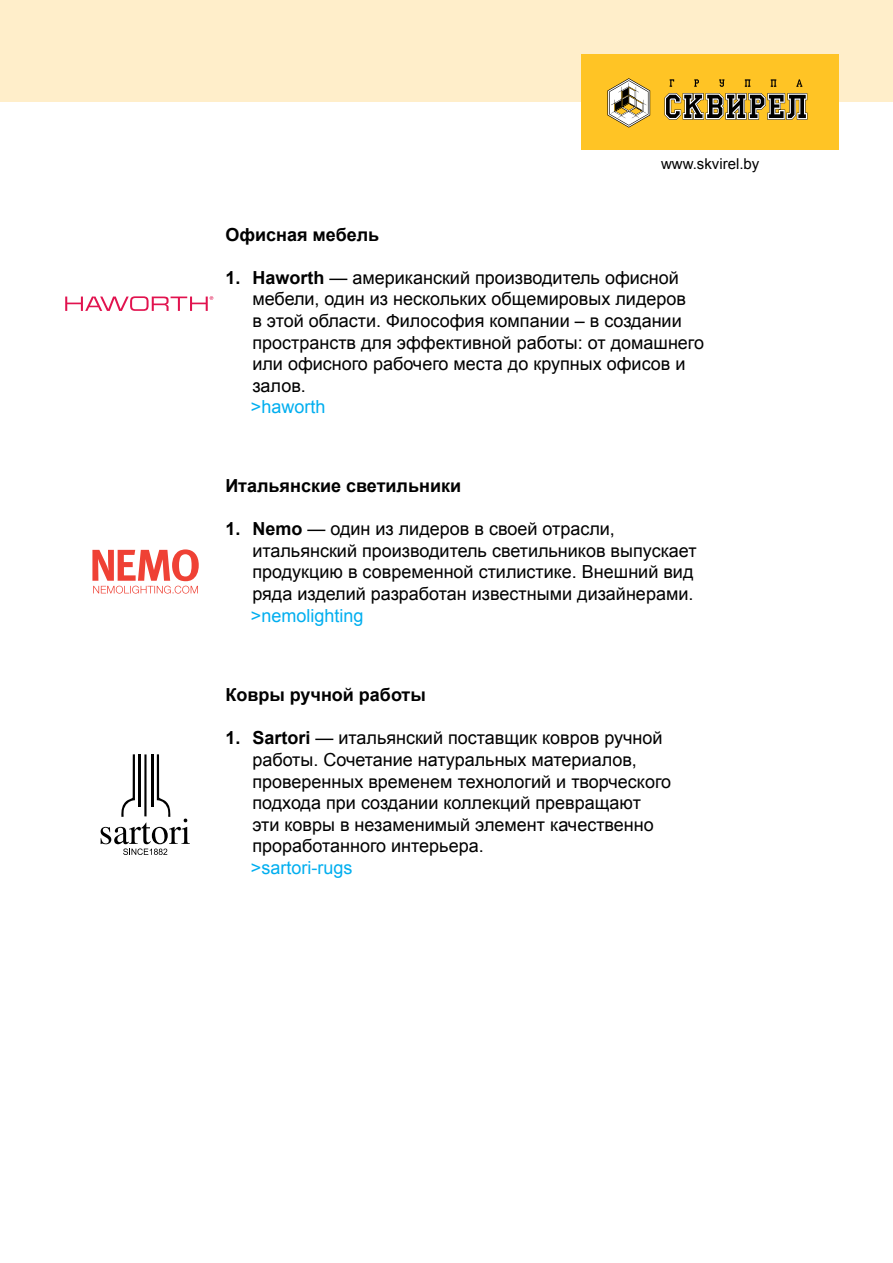
<style>
.page{position:relative;width:893px;height:1263px;background:#fff}
.page>*{position:absolute;margin:0;border:0;box-sizing:border-box;transform-origin:0 0}
.t1{font:18px/21.6px "Arial";color:#000}
.t2{font:700 18px "Arial";color:#000}
.t3{font:18px "Arial";color:#00aeef}
.t4{font:15px "Arial";color:#000}
.s1{font-weight:700}
</style>
<div class="page">
<svg style="left:101px;top:754px;width:89px;height:101px"></svg>
<svg style="left:92px;top:549px;width:107px;height:45px"></svg>
<div style="left:0;top:0;width:893px;height:102px;background:#ffeeca"></div>
<div style="left:582px;top:54px;width:257px;height:95px;background:#ffc425"></div>
<svg style="left:607px;top:78px;width:43px;height:50px"></svg>
<svg style="left:670px;top:79px;width:4px;height:8px"></svg>
<svg style="left:694px;top:79px;width:5px;height:8px"></svg>
<svg style="left:719px;top:79px;width:5px;height:8px"></svg>
<svg style="left:745px;top:79px;width:5px;height:8px"></svg>
<svg style="left:771px;top:79px;width:5px;height:8px"></svg>
<svg style="left:796px;top:79px;width:6px;height:8px"></svg>
<svg style="left:664px;top:93px;width:143px;height:27px"></svg>
<svg style="left:65px;top:296px;width:148px;height:15px"></svg>
<p class="t4" style="left:661px;top:154px;width:100px">www.skvirel.by</p>
<p class="t2" style="left:225px;top:222px;width:155px">Офисная мебель</p>
<p class="t1" style="left:252px;top:267px;width:453px;text-indent:-27px"><span class="s1">1. Haworth</span> — американский производитель офисной мебели, один из нескольких общемировых лидеров<br>в этой области. Философия компании – в создании пространств для эффективной работы: от домашнего или офисного рабочего места до крупных офисов и залов.</p>
<p class="t3" style="left:251px;top:395px;width:76px">&gt;haworth</p>
<p class="t2" style="left:225px;top:474px;width:237px">Итальянские светильники</p>
<p class="t1" style="left:252px;top:518px;width:446px;text-indent:-27px"><span class="s1">1. Nemo</span> — один из лидеров в своей отрасли, итальянский производитель светильников выпускает продукцию в современной стилистике. Внешний вид ряда изделий разработан известными дизайнерами.</p>
<p class="t3" style="left:251px;top:603px;width:114px">&gt;nemolighting</p>
<p class="t2" style="left:225px;top:683px;width:202px">Ковры ручной работы</p>
<p class="t1" style="left:252px;top:727px;width:420px;text-indent:-27px"><span class="s1">1. Sartori</span> — итальянский поставщик ковров ручной работы. Сочетание натуральных материалов, проверенных временем технологий и творческого подхода при создании коллекций превращают эти ковры в незаменимый элемент качественно проработанного интерьера.</p>
<p class="t3" style="left:251px;top:856px;width:103px">&gt;sartori-rugs</p>
</div>
